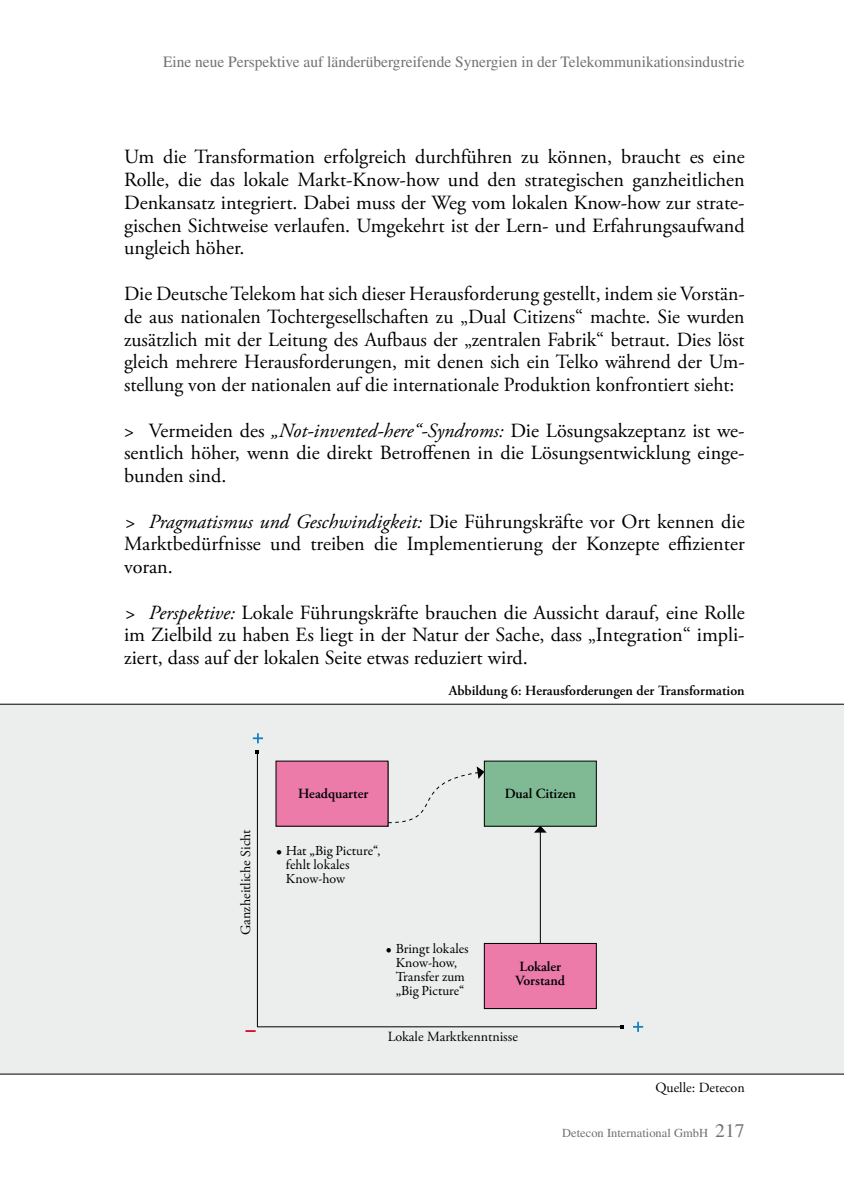
<style>
.page{position:relative;width:844px;height:1191px;background:#fff}
.page>*{position:absolute;margin:0;border:0;box-sizing:border-box;transform-origin:0 0}
.t1{font:20.12px/22.8px "Adobe Garamond Pro";color:#000;text-align:justify}
.t2{font:15.75px "Times";color:#707172}
.t3{font:14px/14px "Garamond Premr Pro";letter-spacing:-.005em;color:#000}
.t4{font:600 14px/14px "Adobe Garamond Pro";color:#000}
.t5{font:14px "Adobe Garamond Pro";color:#000}
.t6{font:12.25px "Times";color:#707172}
.s1{font-style:italic}
.s2{font-size:19.25px}
</style>
<div class="page">
<div style="left:0;top:704px;width:843px;height:370px;background:#eceded"></div>
<div style="left:484px;top:761px;width:112px;height:65px;background:#80ba94"></div>
<div style="left:484px;top:943px;width:112px;height:65px;background:#ec7baa"></div>
<div style="left:484px;top:943px;width:112px;height:65px;border:1px solid #000"></div>
<div style="left:276px;top:761px;width:112px;height:65px;background:#ec7baa"></div>
<hr style="left:257px;top:1026px;width:364px;height:1px;background:#000">
<hr style="left:257px;top:751px;width:1px;height:275px;background:#000">
<svg style="left:245px;top:1030px;width:10px;height:2px"></svg>
<svg style="left:632px;top:1021px;width:11px;height:11px"></svg>
<svg style="left:253px;top:733px;width:10px;height:10px"></svg>
<hr style="left:539px;top:831px;width:1px;height:112px;background:#000">
<svg style="left:534px;top:825px;width:12px;height:7px"></svg>
<div style="left:387px;top:766px;width:97px;height:57px;background:#eceded"></div>
<p class="t2" style="left:163px;top:53px;width:583px">Eine neue Perspektive auf länderübergreifende Synergien in der Telekommunikationsindustrie</p>
<p class="t1" style="left:124px;top:146px;width:622px">Um die Transformation erfolgreich durchführen zu können, braucht es eine Rolle, die das lokale Markt-Know-how und den strategischen ganzheitlichen Denkansatz integriert. Dabei muss der Weg vom lokalen Know-how zur strate&shy;gischen Sichtweise verlaufen. Umgekehrt ist der Lern- und Erfahrungsaufwand ungleich höher.</p>
<p class="t1" style="left:124px;top:283px;width:622px">Die Deutsche Telekom hat sich dieser Herausforderung gestellt, indem sie Vorstän&shy;de aus nationalen Tochtergesellschaften zu „Dual Citizens“ machte. Sie wurden zusätzlich mit der Leitung des Aufbaus der „zentralen Fabrik“ betraut. Dies löst gleich mehrere Herausforderungen, mit denen sich ein Telko während der Um&shy;stellung von der nationalen auf die internationale Produktion konfrontiert sieht:</p>
<p class="t1" style="left:124px;top:419px;width:622px">&gt; Vermeiden des <span class="s1">„Not-invented-here“-Syndroms:</span> Die Lösungsakzeptanz ist we&shy;sentlich höher, wenn die direkt Betroffenen in die Lösungsentwicklung einge&shy;bunden sind.</p>
<p class="t1" style="left:124px;top:510px;width:622px"><span class="s1">&gt; Pragmatismus und Geschwindigkeit:</span> Die Führungskräfte vor Ort kennen die Marktbedürfnisse und treiben die Implementierung der Konzepte effizienter voran.</p>
<p class="t1" style="left:124px;top:601px;width:622px"><span class="s1">&gt; Perspektive:</span> Lokale Führungskräfte brauchen die Aussicht darauf, eine Rolle im Zielbild zu haben Es liegt in der Natur der Sache, dass „Integration“ impli&shy;ziert, dass auf der lokalen Seite etwas reduziert wird.</p>
<p class="t4" style="left:448px;top:683px;width:297px">Abbildung 6: Herausforderungen der Transformation</p>
<p class="t5" style="left:237px;top:935px;width:107px;rotate:-90deg">Ganzheitliche Sicht</p>
<p class="t4" style="left:298px;top:786px;width:72px">Headquarter</p>
<p class="t4" style="left:504px;top:786px;width:73px">Dual Citizen</p>
<p class="t3" style="left:286px;top:843px;width:96px;text-indent:-10px">• Hat „Big Picture“, fehlt lokales<br>Know-how</p>
<p class="t3" style="left:385px;top:942px;width:84px;text-align:center">• Bringt lokales<br>Know-how,<br>Transfer zum „Big Picture“</p>
<p class="t4" style="left:515px;top:960px;width:51px">Lokaler<br>Vorstand</p>
<p class="t5" style="left:387px;top:1028px;width:132px">Lokale Marktkenntnisse</p>
<p class="t5" style="left:655px;top:1079px;width:91px">Quelle: Detecon</p>
<p class="t6" style="left:562px;top:1125px;width:184px">Detecon International GmbH <span class="s2">217</span></p>
</div>
